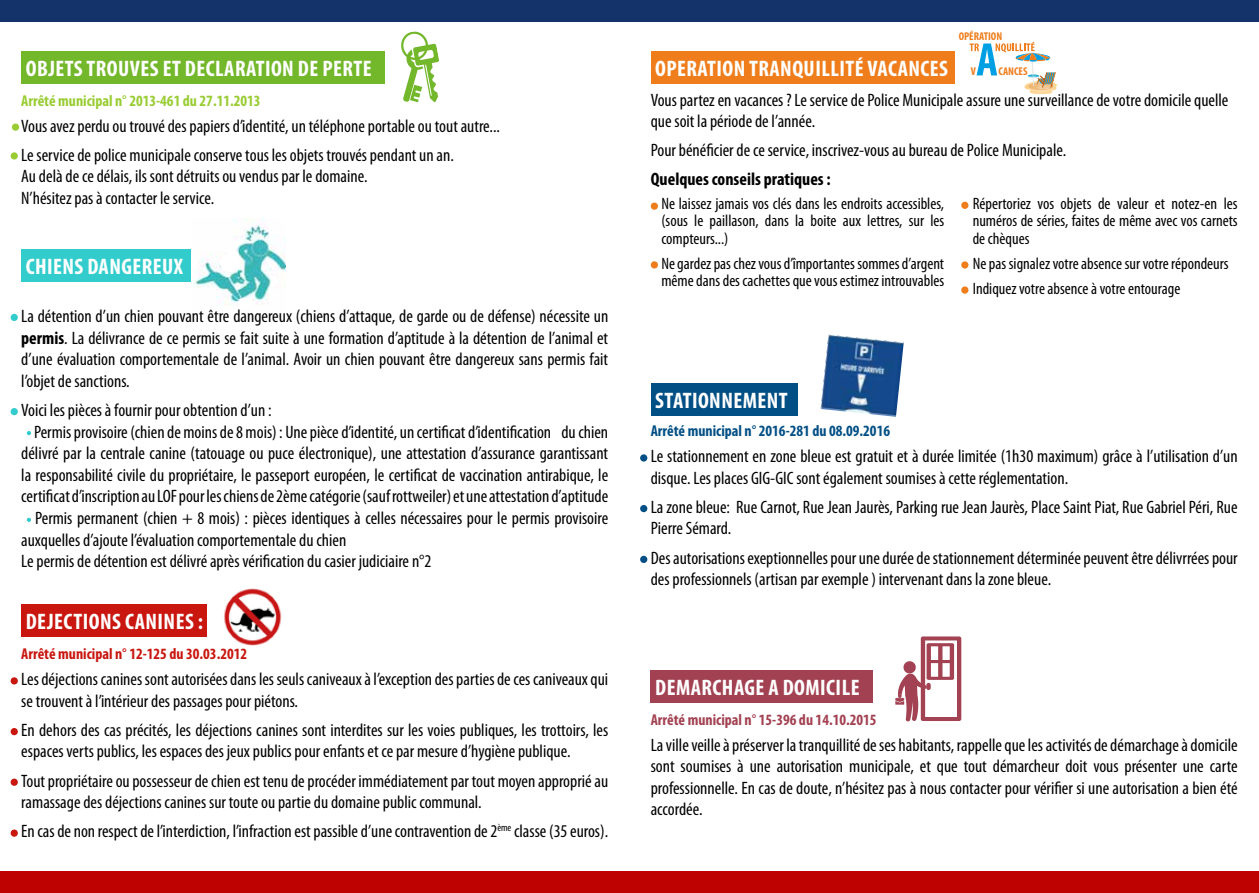
<style>
.page{position:relative;width:1259px;height:893px;background:#fff}
.page>*{position:absolute;margin:0;border:0;box-sizing:border-box;transform-origin:0 0}
.t1{font:700 condensed 22.5px "Myriad Pro";letter-spacing:.02em;color:#fff}
.t2{font:condensed 18px/21.6px "Myriad Pro";color:#000}
.t3{font:700 condensed 18px "Myriad Pro";color:#000}
.t4{font:condensed 16.5px/17.2px "Myriad Pro";color:#000;text-align:justify}
.t5{font:700 condensed 15.75px "Myriad Pro";color:#024f85}
.t6{font:700 condensed 15.75px "Myriad Pro";color:#9c3}
.t7{font:700 condensed 15.75px "Myriad Pro";color:#c9160f}
.t8{font:700 condensed 15.75px "Myriad Pro";color:#a24152}
.t9{font:700 condensed 11.25px "Myriad Pro";color:#ef7d1b}
.s1{font-weight:700}
</style>
<div class="page">
<div style="left:0;top:872px;width:1259px;height:21px;background:#be0201"></div>
<svg style="left:401px;top:31px;width:38px;height:72px"></svg>
<div style="left:21px;top:51px;width:363px;height:33px;background:#73b72b"></div>
<div style="left:21px;top:249px;width:170px;height:33px;background:#3cc"></div>
<img style="left:193px;top:219px;width:92px;height:86px">
<svg style="left:219px;top:240px;width:25px;height:32px"></svg>
<svg style="left:237px;top:298px;width:17px;height:7px"></svg>
<svg style="left:269px;top:275px;width:9px;height:14px"></svg>
<div style="left:0;top:0;width:1259px;height:21px;background:#14336a"></div>
<div style="left:651px;top:51px;width:303px;height:33px;background:#ef7d1b"></div>
<svg style="left:969px;top:42px;width:88px;height:52px"></svg>
<div style="left:651px;top:670px;width:222px;height:32px;background:#a24152"></div>
<svg style="left:895px;top:636px;width:66px;height:85px"></svg>
<div style="left:651px;top:383px;width:146px;height:33px;background:#024f85"></div>
<img style="left:820px;top:335px;width:83px;height:82px">
<div style="left:640px;top:454px;width:7px;height:8px;background:#024f85;border-radius:50%"></div>
<div style="left:961px;top:202px;width:7px;height:7px;background:#ef7d1b;border-radius:50%"></div>
<div style="left:961px;top:261px;width:7px;height:8px;background:#ef7d1b;border-radius:50%"></div>
<div style="left:961px;top:286px;width:7px;height:8px;background:#ef7d1b;border-radius:50%"></div>
<div style="left:640px;top:505px;width:7px;height:7px;background:#024f85;border-radius:50%"></div>
<div style="left:640px;top:556px;width:7px;height:7px;background:#024f85;border-radius:50%"></div>
<img style="left:224px;top:588px;width:58px;height:58px">
<div style="left:21px;top:604px;width:186px;height:33px;background:#c9160f"></div>
<div style="left:12px;top:124px;width:7px;height:7px;background:#9c3;border-radius:50%"></div>
<div style="left:11px;top:152px;width:7px;height:8px;background:#9c3;border-radius:50%"></div>
<div style="left:11px;top:314px;width:7px;height:7px;background:#3cc;border-radius:50%"></div>
<div style="left:11px;top:408px;width:7px;height:7px;background:#3cc;border-radius:50%"></div>
<svg style="left:27px;top:431px;width:4px;height:4px"></svg>
<div style="left:11px;top:677px;width:7px;height:7px;background:#c9160f;border-radius:50%"></div>
<div style="left:11px;top:728px;width:7px;height:7px;background:#c9160f;border-radius:50%"></div>
<div style="left:11px;top:779px;width:7px;height:7px;background:#c9160f;border-radius:50%"></div>
<div style="left:11px;top:829px;width:7px;height:8px;background:#c9160f;border-radius:50%"></div>
<div style="left:651px;top:203px;width:7px;height:7px;background:#ef7d1b;border-radius:50%"></div>
<div style="left:651px;top:261px;width:7px;height:8px;background:#ef7d1b;border-radius:50%"></div>
<svg style="left:27px;top:518px;width:4px;height:4px"></svg>
<p class="t1" style="left:26px;top:54px;width:347px">OBJETS TROUVES ET DECLARATION DE PERTE</p>
<p class="t6" style="left:21px;top:90px;width:241px">Arrêté municipal n° 2013-461 du 27.11.2013</p>
<p class="t2" style="left:21px;top:111px;width:480px;line-height:29.1px">Vous avez perdu ou trouvé des papiers d’identité, un téléphone portable ou tout autre...<br>Le service de police municipale conserve tous les objets trouvés pendant un an.</p>
<p class="t2" style="left:21px;top:165px;width:348px">Au delà de ce délais, ils sont détruits ou vendus par le domaine.<br>N’hésitez pas à contacter le service.</p>
<p class="t1" style="left:26px;top:253px;width:159px">CHIENS DANGEREUX</p>
<p class="t2" style="left:21px;top:305px;width:588px;text-align:justify">La détention d’un chien pouvant être dangereux (chiens d’attaque, de garde ou de défense) nécessite un <span class="s1">permis</span>. La délivrance de ce permis se fait suite à une formation d’aptitude à la détention de l’animal et d’une évaluation comportementale de l’animal. Avoir un chien pouvant être dangereux sans permis fait l’objet de sanctions.</p>
<p class="t2" style="left:21px;top:399px;width:252px">Voici les pièces à fournir pour obtention d’un :</p>
<p class="t2" style="left:34px;top:421px;width:576px">Permis provisoire (chien de moins de 8 mois) : Une pièce d’identité, un certificat d’identification du chien</p>
<p class="t2" style="left:21px;top:442px;width:588px">délivré par la centrale canine (tatouage ou puce électronique), une attestation d’assurance garantissant</p>
<p class="t2" style="left:21px;top:464px;width:588px">la responsabilité civile du propriétaire, le passeport européen, le certificat de vaccination antirabique, le</p>
<p class="t2" style="left:21px;top:485px;width:588px">certificat d’inscription au LOF pour les chiens de 2ème catégorie (sauf rottweiler) et une attestation d’aptitude</p>
<p class="t2" style="left:35px;top:507px;width:574px">Permis permanent (chien + 8 mois) : pièces identiques à celles nécessaires pour le permis provisoire</p>
<p class="t2" style="left:21px;top:529px;width:327px">auxquelles d’ajoute l’évaluation comportementale du chien</p>
<p class="t2" style="left:21px;top:550px;width:411px">Le permis de détention est délivré après vérification du casier judiciaire n°2</p>
<p class="t1" style="left:26px;top:608px;width:179px">DEJECTIONS CANINES :</p>
<p class="t7" style="left:21px;top:644px;width:227px">Arrêté municipal n° 12-125 du 30.03.2012</p>
<p class="t2" style="left:21px;top:668px;width:588px">Les déjections canines sont autorisées dans les seuls caniveaux à l’exception des parties de ces caniveaux qui se trouvent à l’intérieur des passages pour piétons.</p>
<p class="t2" style="left:21px;top:719px;width:588px">En dehors des cas précités, les déjections canines sont interdites sur les voies publiques, les trottoirs, les espaces verts publics, les espaces des jeux publics pour enfants et ce par mesure d’hygiène publique.</p>
<p class="t2" style="left:21px;top:770px;width:588px">Tout propriétaire ou possesseur de chien est tenu de procéder immédiatement par tout moyen approprié au ramassage des déjections canines sur toute ou partie du domaine public communal.</p>
<p class="t2" style="left:21px;top:820px;width:588px">En cas de non respect de l’interdiction, l’infraction est passible d’une contravention de 2<sup>ème</sup> classe (35 euros).</p>
<p class="t1" style="left:655px;top:54px;width:294px">OPERATION TRANQUILLITÉ VACANCES</p>
<p class="t9" style="left:958px;top:30px;width:45px">OPÉRATION</p>
<p class="t9" style="left:971px;top:65px;width:7px">V</p>
<p class="t9" style="left:998px;top:65px;width:31px">CANCES</p>
<p class="t2" style="left:651px;top:89px;width:579px">Vous partez en vacances ? Le service de Police Municipale assure une surveillance de votre domicile quelle que soit la période de l’année.</p>
<p class="t2" style="left:651px;top:139px;width:417px">Pour bénéficier de ce service, inscrivez-vous au bureau de Police Municipale.</p>
<p class="t3" style="left:651px;top:168px;width:181px">Quelques conseils pratiques :</p>
<p class="t4" style="left:661px;top:195px;width:284px">Ne laissez jamais vos clés dans les endroits accessibles, (sous le paillason, dans la boite aux lettres, sur les compteurs...)</p>
<p class="t4" style="left:661px;top:255px;width:284px">Ne gardez pas chez vous d’împortantes sommes d’argent même dans des cachettes que vous estimez introuvables</p>
<p class="t4" style="left:972px;top:195px;width:266px">Répertoriez vos objets de valeur et notez-en les numéros de séries, faites de même avec vos carnets de chèques</p>
<p class="t4" style="left:972px;top:255px;width:257px">Ne pas signalez votre absence sur votre répondeurs</p>
<p class="t4" style="left:972px;top:280px;width:209px">Indiquez votre absence à votre entourage</p>
<p class="t1" style="left:655px;top:386px;width:134px">STATIONNEMENT</p>
<p class="t5" style="left:651px;top:421px;width:241px">Arrêté municipal n° 2016-281 du 08.09.2016</p>
<p class="t2" style="left:651px;top:445px;width:588px">Le stationnement en zone bleue est gratuit et à durée limitée (1h30 maximum) grâce à l’utilisation d’un disque. Les places GIG-GIC sont également soumises à cette réglementation.</p>
<p class="t2" style="left:651px;top:496px;width:588px">La zone bleue: Rue Carnot, Rue Jean Jaurès, Parking rue Jean Jaurès, Place Saint Piat, Rue Gabriel Péri, Rue<br>Pierre Sémard.</p>
<p class="t2" style="left:651px;top:547px;width:588px">Des autorisations exeptionnelles pour une durée de stationnement déterminée peuvent être délivrrées pour des professionnels (artisan par exemple ) intervenant dans la zone bleue.</p>
<p class="t1" style="left:655px;top:673px;width:206px">DEMARCHAGE A DOMICILE</p>
<p class="t8" style="left:651px;top:709px;width:227px">Arrêté municipal n° 15-396 du 14.10.2015</p>
<p class="t2" style="left:651px;top:734px;width:588px;text-align:justify">La ville veille à préserver la tranquillité de ses habitants, rappelle que les activités de démarchage à domicile sont soumises à une autorisation municipale, et que tout démarcheur doit vous présenter une carte professionnelle. En cas de doute, n’hésitez pas à nous contacter pour vérifier si une autorisation a bien été accordée.</p>
</div>
